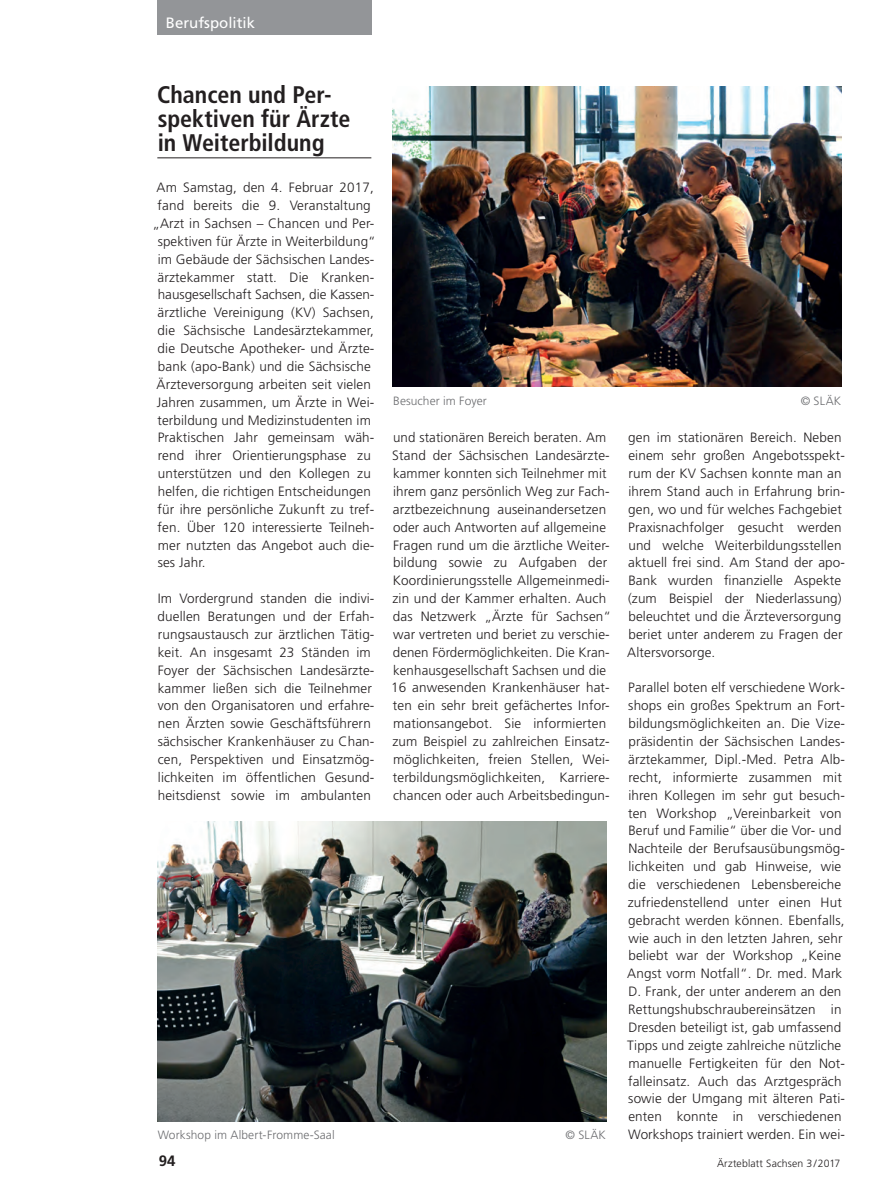
<style>
.page{position:relative;width:893px;height:1191px;background:#fff}
.page>*{position:absolute;margin:0;border:0;box-sizing:border-box;transform-origin:0 0}
.t1{font:700 condensed 24px/24px "Frutiger";color:#231f20}
.t2{font:15px "Frutiger";color:#fff}
.t3{font:700 15px "Frutiger";color:#231f20}
.t4{font:300 13.5px/17.9px "Frutiger";letter-spacing:.01em;color:#231f20}
.t5{font:300 12px "Frutiger";letter-spacing:.01em;color:#6c6d70}
.t6{font:300 10.5px "Frutiger";letter-spacing:.01em;color:#231f20}
</style>
<div class="page">
<div style="left:157px;top:0;width:214px;height:34px;background:#939598"></div>
<hr style="left:157px;top:157px;width:214px;height:1px;background:#231f20">
<img style="left:393px;top:86px;width:449px;height:301px">
<img style="left:157px;top:821px;width:450px;height:300px">
<p class="t2" style="left:166px;top:14px;width:91px">Berufspolitik</p>
<h1 class="t1" style="left:157px;top:83px;width:195px">Chancen und Per&shy;spektiven für Ärzte in Weiterbildung</h1>
<p class="t4" style="left:157px;top:179px;width:219px">Am Samstag, den 4. Februar 2017,</p>
<p class="t4" style="left:158px;top:196px;width:215px">fand bereits die 9. Veranstaltung</p>
<p class="t4" style="left:152px;top:214px;width:224px">„Arzt in Sachsen – Chancen und Per-</p>
<p class="t4" style="left:158px;top:232px;width:220px">spektiven für Ärzte in Weiterbildung“</p>
<p class="t4" style="left:158px;top:250px;width:218px">im Gebäude der Sächsischen Landes-</p>
<p class="t4" style="left:158px;top:268px;width:217px">ärztekammer statt. Die Kranken-</p>
<p class="t4" style="left:158px;top:286px;width:218px">hausgesellschaft Sachsen, die Kassen-</p>
<p class="t4" style="left:158px;top:304px;width:218px">ärztliche Vereinigung (KV) Sachsen,</p>
<p class="t4" style="left:158px;top:321px;width:218px">die Sächsische Landesärztekammer,</p>
<p class="t4" style="left:158px;top:339px;width:218px">die Deutsche Apotheker- und Ärzte-</p>
<p class="t4" style="left:158px;top:357px;width:214px">bank (apo-Bank) und die Sächsische</p>
<p class="t4" style="left:157px;top:375px;width:216px">Ärzteversorgung arbeiten seit vielen</p>
<p class="t4" style="left:157px;top:393px;width:219px">Jahren zusammen, um Ärzte in Wei-</p>
<p class="t4" style="left:158px;top:411px;width:215px">terbildung und Medizinstudenten im</p>
<p class="t4" style="left:158px;top:429px;width:218px">Praktischen Jahr gemeinsam wäh-</p>
<p class="t4" style="left:158px;top:446px;width:215px">rend ihrer Orientierungsphase zu</p>
<p class="t4" style="left:158px;top:464px;width:215px">unterstützen und den Kollegen zu</p>
<p class="t4" style="left:158px;top:482px;width:215px">helfen, die richtigen Entscheidungen</p>
<p class="t4" style="left:158px;top:500px;width:218px">für ihre persönliche Zukunft zu tref-</p>
<p class="t4" style="left:158px;top:518px;width:218px">fen. Über 120 interessierte Teilneh-</p>
<p class="t4" style="left:158px;top:536px;width:218px">mer nutzten das Angebot auch die-</p>
<p class="t4" style="left:158px;top:554px;width:49px">ses Jahr.</p>
<p class="t4" style="left:158px;top:589px;width:218px">Im Vordergrund standen die indivi&shy;duellen Beratungen und der Erfah&shy;rungsaustausch zur ärztlichen Tätig&shy;keit. An insgesamt 23 Ständen im Foyer der Sächsischen Landesärzte&shy;kammer ließen sich die Teilnehmer von den Organisatoren und erfahre&shy;nen Ärzten sowie Geschäftsführern sächsischer Krankenhäuser zu Chan&shy;cen, Perspektiven und Einsatzmög&shy;lichkeiten im öffentlichen Gesund&shy;heitsdienst sowie im ambulanten</p>
<p class="t5" style="left:393px;top:394px;width:95px">Besucher im Foyer</p>
<p class="t5" style="left:801px;top:394px;width:42px">© SLÄK</p>
<p class="t4" style="left:391px;top:429px;width:221px">und stationären Bereich beraten. Am Stand der Sächsischen Landesärzte&shy;kammer konnten sich Teilnehmer mit ihrem ganz persönlich Weg zur Fach&shy;arztbezeichnung auseinandersetzen oder auch Antworten auf allgemeine Fragen rund um die ärztliche Weiter&shy;bildung sowie zu Aufgaben der Koordinierungsstelle Allgemeinmedi&shy;zin und der Kammer erhalten. Auch das Netzwerk „Ärzte für Sachsen“ war vertreten und beriet zu verschie&shy;denen Fördermöglichkeiten. Die Kran&shy;kenhausgesellschaft Sachsen und die 16 anwesenden Krankenhäuser hat&shy;ten ein sehr breit gefächertes Infor&shy;mationsangebot. Sie informierten zum Beispiel zu zahlreichen Einsatz&shy;möglichkeiten, freien Stellen, Wei&shy;terbildungsmöglichkeiten, Karriere&shy;chancen oder auch Arbeitsbedingun-</p>
<p class="t4" style="left:627px;top:429px;width:219px">gen im stationären Bereich. Neben einem sehr großen Angebotsspekt&shy;rum der KV Sachsen konnte man an ihrem Stand auch in Erfahrung brin&shy;gen, wo und für welches Fachgebiet Praxisnachfolger gesucht werden und welche Weiterbildungsstellen aktuell frei sind. Am Stand der apo-Bank wurden finanzielle Aspekte (zum Beispiel der Niederlassung) beleuchtet und die Ärzteversorgung beriet unter anderem zu Fragen der Altersvorsorge.</p>
<p class="t4" style="left:627px;top:679px;width:219px">Parallel boten elf verschiedene Work&shy;shops ein großes Spektrum an Fort&shy;bildungsmöglichkeiten an. Die Vize&shy;präsidentin der Sächsischen Landes&shy;ärztekammer, Dipl.-Med. Petra Alb&shy;recht, informierte zusammen mit ihren Kollegen im sehr gut besuch&shy;ten Workshop „Vereinbarkeit von Beruf und Familie“ über die Vor- und Nachteile der Berufsausübungsmög&shy;lichkeiten und gab Hinweise, wie die verschiedenen Lebensbereiche zufriedenstellend unter einen Hut gebracht werden können. Ebenfalls, wie auch in den letzten Jahren, sehr beliebt war der Workshop „Keine Angst vorm Notfall“. Dr. med. Mark D. Frank, der unter anderem an den Rettungshubschraubereinsätzen in Dresden beteiligt ist, gab umfassend Tipps und zeigte zahlreiche nützliche manuelle Fertigkeiten für den Not&shy;falleinsatz. Auch das Arztgespräch sowie der Umgang mit älteren Pati&shy;enten konnte in verschiedenen Workshops trainiert werden. Ein wei-</p>
<p class="t5" style="left:158px;top:1128px;width:178px">Workshop im Albert-Fromme-Saal</p>
<p class="t5" style="left:565px;top:1128px;width:42px">© SLÄK</p>
<p class="t3" style="left:159px;top:1151px;width:18px">94</p>
<p class="t6" style="left:717px;top:1157px;width:125px">Ärzteblatt Sachsen 3/2017</p>
</div>
